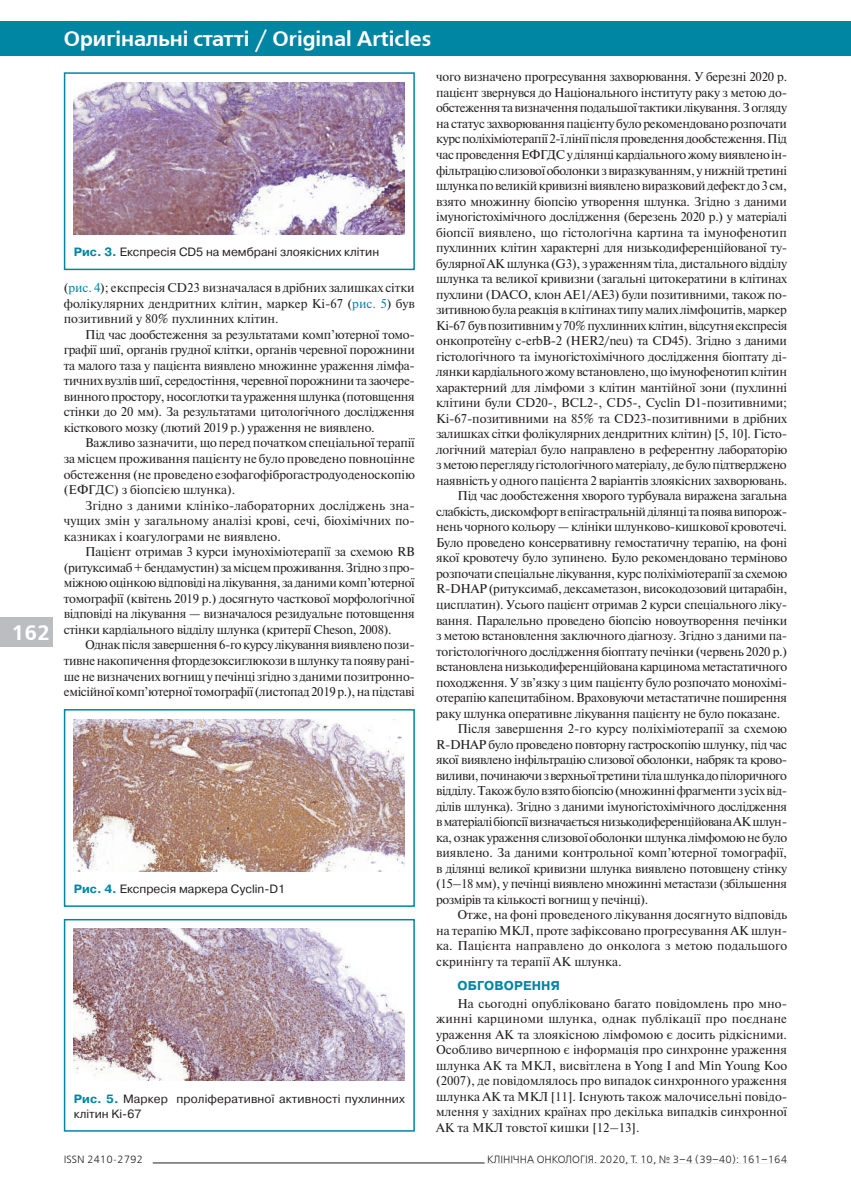
<style>
.page{position:relative;width:851px;height:1204px;background:#fff}
.page>*{position:absolute;margin:0;border:0;box-sizing:border-box;transform-origin:0 0}
.t1{font:700 21px "Free Set C";color:#fff}
.t2{font:12.75px/15.6px "Newton";letter-spacing:-.02em;color:#231f20;text-align:justify}
.t3{font:12.75px "Newton";color:#231f20}
.t4{font:12.75px "Newton";letter-spacing:-.04em;color:#231f20}
.t5{font:12.75px "Newton";letter-spacing:.01em;color:#231f20}
.t6{font:700 12.75px "Pragmatica";letter-spacing:.01em;color:#0085a3}
.t7{font:12px/14.4px "Pragmatica";color:#231f20}
.t8{font:10.5px "Free Set C";color:#231f20}
.s1{font-weight:700;color:#0085a3}
.s2{color:#0085a3}
</style>
<div class="page">
<div style="left:0;top:21px;width:850px;height:34px;background:#0085a3"></div>
<div style="left:0;top:617px;width:32px;height:29px;background:#bcbdc0"></div>
<div style="left:9px;top:617px;width:44px;height:29px;background:#bcbdc0"></div>
<hr style="left:153px;top:1162px;width:634px;height:1px;background:#231f20">
<div style="left:484px;top:1154px;width:303px;height:9px;background:#fff"></div>
<img style="left:74px;top:719px;width:331px;height:152px">
<div style="left:64px;top:709px;width:351px;height:197px;border:2px solid #0085a3"></div>
<img style="left:74px;top:928px;width:330px;height:152px">
<div style="left:64px;top:918px;width:351px;height:213px;border:2px solid #0085a3"></div>
<img style="left:74px;top:82px;width:331px;height:153px">
<div style="left:64px;top:72px;width:351px;height:198px;border:2px solid #0085a3"></div>
<h1 class="t1" style="left:11px;top:620px;width:40px">162</h1>
<h1 class="t1" style="left:64px;top:27px;width:369px">Оригінальні статті / Original Articles</h1>
<p class="t7" style="left:74px;top:245px;width:307px"><span class="s1">Рис. 3.</span> Експресія CD5 на мембрані злоякісних клітин</p>
<p class="t2" style="left:64px;top:279px;width:352px">(<span class="s2">рис. 4</span>); експресія CD23 визначалася в дрібних залишках сітки фолікулярних дендритних клітин, маркер Ki-67 (<span class="s2">рис. 5</span>) був позитивний у 80% пухлинних клітин.</p>
<p class="t2" style="left:64px;top:326px;width:352px;text-indent:21px">Під час дообстеження за результатами комп’ютерної томо&shy;графії шиї, органів грудної клітки, органів черевної порожнини та малого таза у пацієнта виявлено множинне ураження лімфа&shy;тичних вузлів шиї, середостіння, черевної порожнини та заочере&shy;винного простору, носоглотки та ураження шлунка (потовщення стінки до 20 мм). За результатами цитологічного дослідження кісткового мозку (лютий 2019 р.) ураження не виявлено.</p>
<p class="t2" style="left:64px;top:435px;width:352px;text-indent:21px">Важливо зазначити, що перед початком спеціальної терапії за місцем проживання пацієнту не було проведено повноцінне обстеження (не проведено езофагофіброгастродуоденоскопію (ЕФГДС) з біопсією шлунка).</p>
<p class="t2" style="left:64px;top:497px;width:352px;text-indent:21px">Згідно з даними клініко-лабораторних досліджень зна&shy;чущих змін у загальному аналізі крові, сечі, біохімічних по&shy;казниках і коагулограми не виявлено.</p>
<p class="t2" style="left:64px;top:543px;width:352px;text-indent:21px">Пацієнт отримав 3 курси імунохіміотерапії за схемою RB (ритуксимаб + бендамустин) замісцем проживання. Згідно з про&shy;міжною оцінкою відповіді налікування, заданими комп’ютерної томографії (квітень 2019 р.) досягнуто часткової морфологічної відповіді на лікування — визначалося резидуальне потовщення стінки кардіального відділу шлунка (критерії Cheson, 2008).</p>
<p class="t2" style="left:64px;top:636px;width:352px;text-indent:21px">Однак після завершення 6-го курсу лікування виявлено пози&shy;тивне накопичення фтордезоксиглюкози вшлунку та появу рані&shy;ше не визначених вогнищ упечінці згідно з даними позитронно&shy;емісійної комп’ютерної томографії (листопад 2019р.), напідставі</p>
<p class="t7" style="left:74px;top:882px;width:213px"><span class="s1">Рис. 4.</span> Експресія маркера Cyclin-D1</p>
<p class="t7" style="left:74px;top:1091px;width:332px"><span class="s1">Рис. 5.</span> Маркер проліферативної активності пухлинних клітин Ki-67</p>
<p class="t2" style="left:436px;top:69px;width:352px">чого визначено прогресування захворювання. У березні 2020 р.</p>
<p class="t2" style="left:436px;top:84px;width:352px">пацієнт звернувся до Національного інституту раку з метою до-</p>
<p class="t2" style="left:436px;top:100px;width:352px">обстеження та визначення подальшої тактики лікування. З огляду</p>
<p class="t2" style="left:436px;top:115px;width:352px">на статус захворювання пацієнту було рекомендовано розпочати</p>
<p class="t2" style="left:436px;top:131px;width:352px">курс поліхіміотерапії 2-ї лінії після проведення дообстеження. Під</p>
<p class="t2" style="left:436px;top:146px;width:352px">часпроведення ЕФГДС уділянці кардіального жому виявлено ін-</p>
<p class="t2" style="left:436px;top:162px;width:352px">фільтрацію слизової оболонки звиразкуванням, унижній третині</p>
<p class="t2" style="left:436px;top:177px;width:352px">шлунка повеликій кривизні виявлено виразковий дефект до3см,</p>
<p class="t2" style="left:436px;top:193px;width:352px">взято множинну біопсію утворення шлунка. Згідно з даними</p>
<p class="t2" style="left:436px;top:208px;width:352px">імуногістохімічного дослідження (березень 2020 р.) у матеріалі</p>
<p class="t3" style="left:436px;top:223px;width:352px">біопсії виявлено, що гістологічна картина та імунофенотип</p>
<p class="t2" style="left:436px;top:239px;width:352px">пухлинних клітин характерні для низькодиференційованої ту-</p>
<p class="t2" style="left:436px;top:255px;width:352px">булярної АК шлунка (G3), з ураженням тіла, дистального відділу</p>
<p class="t2" style="left:436px;top:270px;width:352px">шлунка та великої кривизни (загальні цитокератини в клітинах</p>
<p class="t2" style="left:436px;top:286px;width:352px">пухлини (DACO, клон АЕ1/АЕ3) були позитивними, також по-</p>
<p class="t2" style="left:436px;top:301px;width:352px">зитивною була реакція вклітинах типу малих лімфоцитів, маркер</p>
<p class="t2" style="left:436px;top:317px;width:353px">Кі-67 був позитивним у70% пухлинних клітин, відсутня експресія</p>
<p class="t2" style="left:436px;top:332px;width:352px">онкопротеїну с-erbB-2 (HER2/neu) та CD45). Згідно з даними</p>
<p class="t2" style="left:436px;top:348px;width:352px">гістологічного та імуногістохімічного дослідження біоптату ді-</p>
<p class="t2" style="left:436px;top:363px;width:352px">лянки кардіального жому встановлено, що імунофенотип клітин</p>
<p class="t2" style="left:436px;top:379px;width:352px">характерний для лімфоми з клітин мантійної зони (пухлинні</p>
<p class="t2" style="left:436px;top:394px;width:352px">клітини були CD20-, BCL2-, CD5-, Cyclin D1-позитивними;</p>
<p class="t2" style="left:436px;top:410px;width:352px">Ki-67-позитивними на 85% та CD23-позитивними в дрібних</p>
<p class="t2" style="left:436px;top:425px;width:352px">залишках сітки фолікулярних дендритних клітин) [5, 10]. Гісто-</p>
<p class="t2" style="left:436px;top:441px;width:352px">логічний матеріал було направлено в референтну лабораторію</p>
<p class="t2" style="left:436px;top:456px;width:352px">зметою перегляду гістологічного матеріалу, де було підтверджено</p>
<p class="t2" style="left:436px;top:472px;width:352px">наявність у одного пацієнта 2 варіантів злоякісних захворювань.</p>
<p class="t2" style="left:457px;top:487px;width:331px">Під час дообстеження хворого турбувала виражена загальна</p>
<p class="t2" style="left:436px;top:503px;width:352px">слабкість, дискомфорт вепігастральній ділянці та поява випорож-</p>
<p class="t2" style="left:436px;top:519px;width:352px">нень чорного кольору — клініки шлунково-кишкової кровотечі.</p>
<p class="t2" style="left:436px;top:534px;width:352px">Було проведено консервативну гемостатичну терапію, на фоні</p>
<p class="t2" style="left:436px;top:550px;width:352px">якої кровотечу було зупинено. Було рекомендовано терміново</p>
<p class="t2" style="left:436px;top:565px;width:352px">розпочати спеціальне лікування, курс поліхіміотерапії за схемою</p>
<p class="t2" style="left:436px;top:581px;width:352px">R-DHAP (ритуксимаб, дексаметазон, високодозовий цитарабін,</p>
<p class="t2" style="left:436px;top:596px;width:352px">цисплатин). Усього пацієнт отримав 2 курси спеціального ліку-</p>
<p class="t2" style="left:436px;top:612px;width:352px">вання. Паралельно проведено біопсію новоутворення печінки</p>
<p class="t2" style="left:436px;top:627px;width:352px">з метою встановлення заключного діагнозу. Згідно з даними па-</p>
<p class="t2" style="left:436px;top:643px;width:352px">тогістологічного дослідження біоптату печінки (червень 2020 р.)</p>
<p class="t2" style="left:436px;top:658px;width:352px">встановлена низькодиференційована карцинома метастатичного</p>
<p class="t2" style="left:436px;top:674px;width:352px">походження. У зв’язку з цим пацієнту було розпочато монохімі-</p>
<p class="t2" style="left:436px;top:689px;width:352px">отерапію капецитабіном. Враховуючи метастатичне поширення</p>
<p class="t2" style="left:436px;top:705px;width:345px">раку шлунка оперативне лікування пацієнту не було показане.</p>
<p class="t3" style="left:457px;top:719px;width:331px">Після завершення 2-го курсу поліхіміотерапії за схемою</p>
<p class="t2" style="left:436px;top:736px;width:352px">R-DHAP було проведено повторну гастроскопію шлунку, під час</p>
<p class="t2" style="left:436px;top:751px;width:352px">якої виявлено інфільтрацію слизової оболонки, набряк та крово-</p>
<p class="t4" style="left:436px;top:765px;width:352px">виливи, починаючи зверхньої третини тіла шлунка допілоричного</p>
<p class="t2" style="left:436px;top:782px;width:352px">відділу. Також було взято біопсію (множинні фрагменти з усіх від-</p>
<p class="t2" style="left:436px;top:798px;width:352px">ділів шлунка). Згідно з даними імуногістохімічного дослідження</p>
<p class="t4" style="left:436px;top:812px;width:352px">вматеріалі біопсії визначається низькодиференційована АК шлун-</p>
<p class="t2" style="left:436px;top:829px;width:352px">ка, ознак ураження слизової оболонки шлунка лімфомою не було</p>
<p class="t2" style="left:436px;top:844px;width:352px">виявлено. За даними контрольної комп’ютерної томографії,</p>
<p class="t2" style="left:436px;top:860px;width:352px">в ділянці великої кривизни шлунка виявлено потовщену стінку</p>
<p class="t2" style="left:436px;top:875px;width:352px">(15–18 мм), у печінці виявлено множинні метастази (збільшення</p>
<p class="t2" style="left:436px;top:891px;width:213px">розмірів та кількості вогнищ у печінці).</p>
<p class="t3" style="left:457px;top:905px;width:331px">Отже, на фоні проведеного лікування досягнуто відповідь</p>
<p class="t3" style="left:436px;top:921px;width:352px">на терапію МКЛ, проте зафіксовано прогресування АК шлун-</p>
<p class="t5" style="left:436px;top:936px;width:352px">ка. Пацієнта направлено до онколога з метою подальшого</p>
<p class="t3" style="left:436px;top:952px;width:187px">скринінгу та терапії АК шлунка.</p>
<p class="t6" style="left:457px;top:977px;width:104px">ОБГОВОРЕННЯ</p>
<p class="t2" style="left:436px;top:994px;width:352px;text-indent:21px">На сьогодні опубліковано багато повідомлень про мно&shy;жинні карциноми шлунка, однак публікації про поєднане ураження АК та злоякісною лімфомою є досить рідкісними.<br>Особливо вичерпною є інформація про синхронне ураження шлунка АК та МКЛ, висвітлена в Yong I and Min Young Koo (2007), де повідомлялось про випадок синхронного ураження шлунка АК та МКЛ [11]. Існують також малочисельні повідо&shy;млення у західних країнах про декілька випадків синхронної АК та МКЛ товстої кишки [12–13].</p>
<p class="t8" style="left:64px;top:1153px;width:81px">ISSN 2410-2792</p>
<p class="t8" style="left:487px;top:1153px;width:301px">КЛІНІЧНА ОНКОЛОГІЯ. 2020, Т. 10, № 3–4 (39–40): 161–164</p>
</div>
